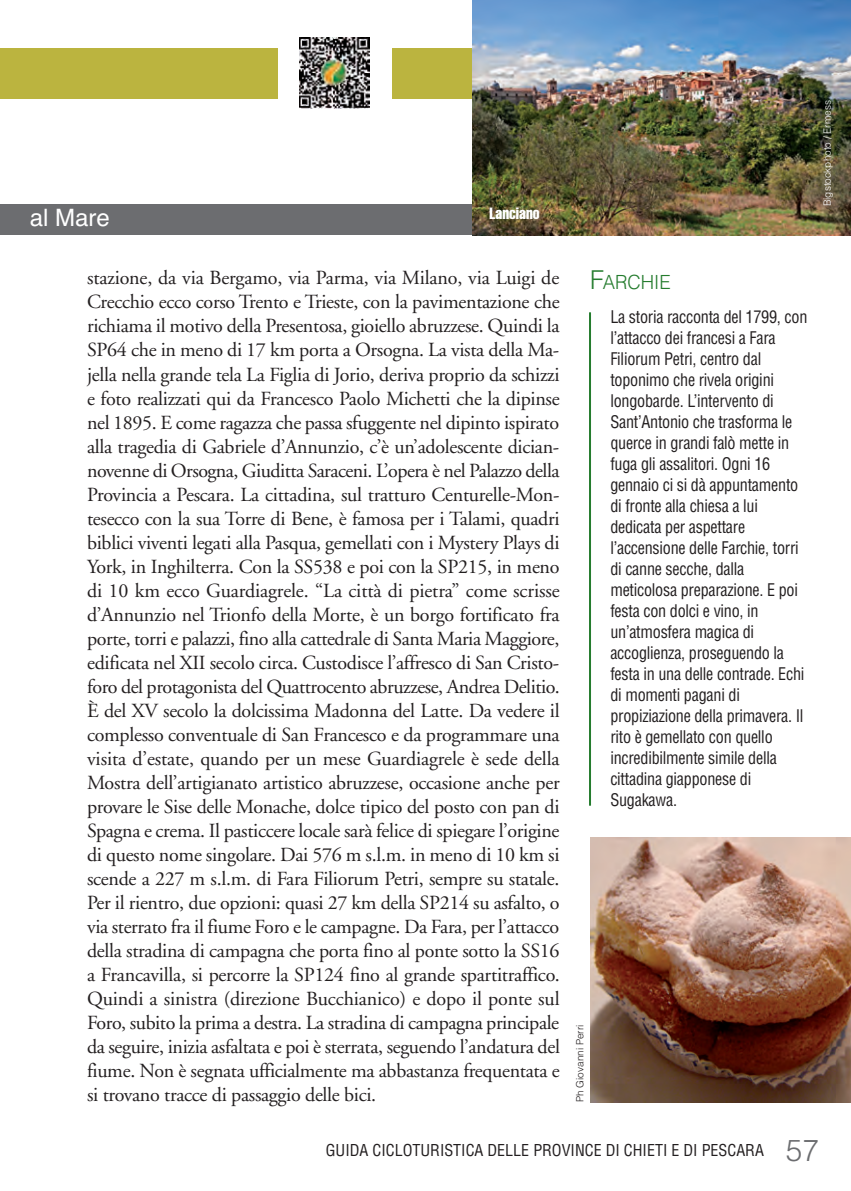
<style>
.page{position:relative;width:851px;height:1191px;background:#fff}
.page>*{position:absolute;margin:0;border:0;box-sizing:border-box;transform-origin:0 0}
.t1{font:24px "Helvetica";color:#fff}
.t2{font:20px/24px "Adobe Garamond";letter-spacing:-.015em;color:#231f20;text-align:justify}
.t3{font:300 19.6px "Helvetica";color:#257c2e;scale:.95 1}
.t4{font:condensed 17px/21px "Helvetica";letter-spacing:-.015em;color:#231f20;scale:.95 1}
.t5{font:condensed 16px "Helvetica";color:#231f20}
.t6{font:extra-condensed 16px "Helvetica";color:#fff}
.t7{font:300 10px "Helvetica";color:#fff}
.t8{font:300 10px "Helvetica";color:#231f20}
.s1{font-size:26px}
.s2{font-weight:300;font-stretch:normal;font-size:30px;color:#6c6d70}
</style>
<div class="page">
<hr style="left:589px;top:312px;width:2px;height:493px;background:#257c2e">
<img style="left:590px;top:838px;width:260px;height:264px">
<div style="left:0;top:204px;width:479px;height:31px;background:#6c6d70"></div>
<div style="left:0;top:48px;width:850px;height:51px;background:#bbb43f"></div>
<div style="left:278px;top:28px;width:113px;height:85px;background:#fff"></div>
<img style="left:299px;top:38px;width:70px;height:70px">
<img style="left:472px;top:0;width:378px;height:235px">
<p class="t1" style="left:30px;top:204px;width:82px">al Mare</p>
<p class="t6" style="left:489px;top:208px;width:51px">Lanciano</p>
<p class="t7" style="left:823px;top:206px;width:108px;rotate:-90deg">Bigstockphoto / Ermess</p>
<p class="t3" style="left:590px;top:275px;width:86px"><span class="s1">F</span>ARCHIE</p>
<p class="t4" style="left:610px;top:307px;width:209px">La storia racconta del 1799, con l’attacco dei francesi a Fara<br>Filiorum Petri, centro dal toponimo che rivela origini longobarde. L’intervento di<br>Sant’Antonio che trasforma le querce in grandi falò mette in fuga gli assalitori. Ogni 16 gennaio ci si dà appuntamento di fronte alla chiesa a lui dedicata per aspettare l’accensione delle Farchie, torri di canne secche, dalla meticolosa preparazione. E poi festa con dolci e vino, in un’atmosfera magica di accoglienza, proseguendo la festa in una delle contrade. Echi di momenti pagani di propiziazione della primavera. Il rito è gemellato con quello incredibilmente simile della cittadina giapponese di<br>Sugakawa.</p>
<p class="t2" style="left:87px;top:268px;width:474px">stazione, da via Bergamo, via Parma, via Milano, via Luigi de Crecchio ecco corso Trento e Trieste, con la pavimentazione che richiama il motivo della Presentosa, gioiello abruzzese. Quindi la SP64 che in meno di 17 km porta a Orsogna. La vista della Ma&shy;jella nella grande tela La Figlia di Jorio, deriva proprio da schizzi e foto realizzati qui da Francesco Paolo Michetti che la dipinse nel 1895. E come ragazza che passa sfuggente nel dipinto ispirato alla tragedia di Gabriele d’Annunzio, c’è un’adolescente dician&shy;novenne di Orsogna, Giuditta Saraceni. L’opera è nel Palazzo della Provincia a Pescara. La cittadina, sul tratturo Centurelle-Mon&shy;tesecco con la sua Torre di Bene, è famosa per i Talami, quadri biblici viventi legati alla Pasqua, gemellati con i Mystery Plays di York, in Inghilterra. Con la SS538 e poi con la SP215, in meno di 10 km ecco Guardiagrele. “La città di pietra” come scrisse d’Annunzio nel Trionfo della Morte, è un borgo fortificato fra porte, torri e palazzi, fino alla cattedrale di Santa Maria Maggiore, edificata nel XII secolo circa. Custodisce l’affresco di San Cristo&shy;foro del protagonista del Quattrocento abruzzese, Andrea Delitio.<br>È del XV secolo la dolcissima Madonna del Latte. Da vedere il complesso conventuale di San Francesco e da programmare una visita d’estate, quando per un mese Guardiagrele è sede della Mostra dell’artigianato artistico abruzzese, occasione anche per provare le Sise delle Monache, dolce tipico del posto con pan di Spagna e crema. Il pasticcere locale sarà felice di spiegare l’origine di questo nome singolare. Dai 576 m s.l.m. in meno di 10 km si scende a 227 m s.l.m. di Fara Filiorum Petri, sempre su statale.<br>Per il rientro, due opzioni: quasi 27 km della SP214 su asfalto, o via sterrato fra il fiume Foro e le campagne. Da Fara, per l’attacco della stradina di campagna che porta fino al ponte sotto la SS16 a Francavilla, si percorre la SP124 fino al grande spartitraffico.<br>Quindi a sinistra (direzione Bucchianico) e dopo il ponte sul Foro, subito la prima a destra. La stradina di campagna principale da seguire, inizia asfaltata e poi è sterrata, seguendo l’andatura del fiume. Non è segnata ufficialmente ma abbastanza frequentata e si trovano tracce di passaggio delle bici.</p>
<p class="t5" style="left:326px;top:1141px;width:494px">GUIDA CICLOTURISTICA DELLE PROVINCE DI CHIETI E DI PESCARA <span class="s2">57</span></p>
<p class="t8" style="left:576px;top:1102px;width:79px;rotate:-90deg">Ph Giovanni Perri</p>
</div>
